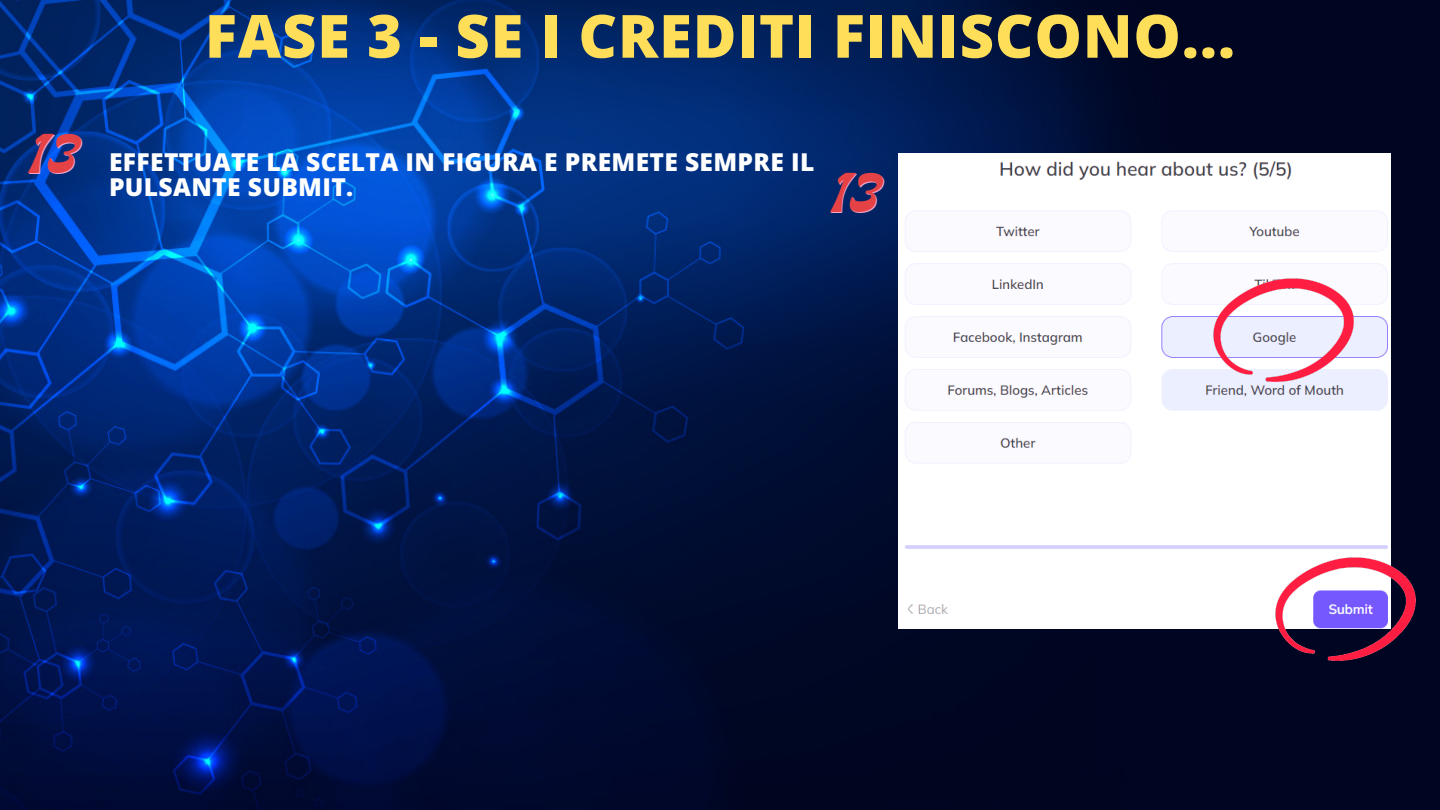
<style>
.page{position:relative;width:1440px;height:810px;background:#fff}
.page>*{position:absolute;margin:0;border:0;box-sizing:border-box;transform-origin:0 0}
.t1{font:800 59.6px "Open Sans";letter-spacing:.015em;color:#ffde59}
.t2{font:42.7px "Laries";color:#f3a6c9}
.t3{font:800 24.6px/25.5px "Open Sans";letter-spacing:.015em;color:#fff}
</style>
<div class="page">
<img style="left:0;top:0;width:1440px;height:810px">
<img style="left:898px;top:153px;width:493px;height:475px">
<img style="left:1207px;top:272px;width:152px;height:119px">
<img style="left:1269px;top:551px;width:152px;height:119px">
<p class="t1" style="left:205px;top:-6px;width:1032px">FASE 3 - SE I CREDITI FINISCONO...</p>
<p class="t2" style="left:29px;top:142px;width:50px">13</p>
<p class="t3" style="left:109px;top:148px;width:707px">EFFETTUATE LA SCELTA IN FIGURA E PREMETE SEMPRE IL<br>PULSANTE SUBMIT.</p>
<p class="t2" style="left:831px;top:181px;width:50px">13</p>
</div>
